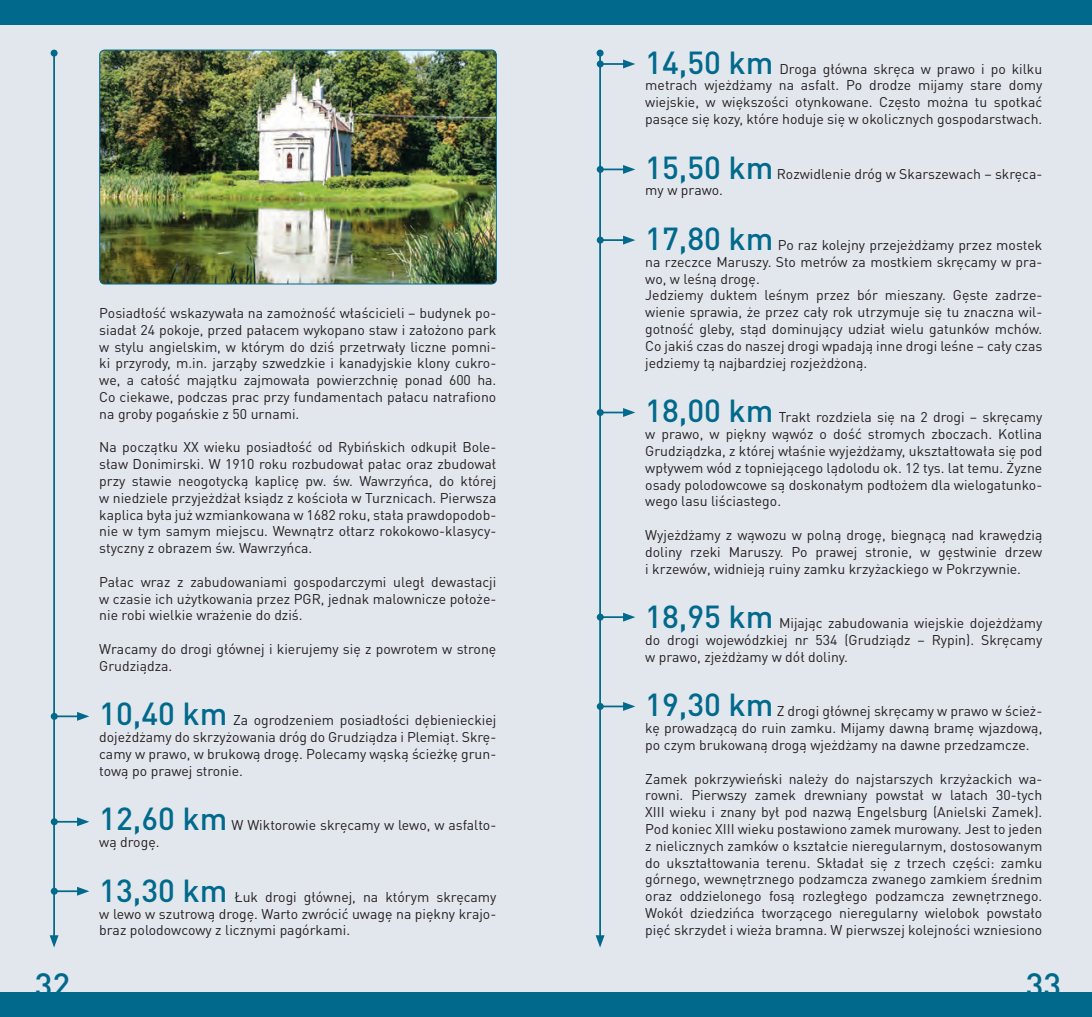
<style>
.page{position:relative;width:1092px;height:1017px;background:#fff}
.page>*{position:absolute;margin:0;border:0;box-sizing:border-box;transform-origin:0 0}
.t1{font:500 33.25px "DIN Pro";color:#01698c}
.t2{font:500 31.5px "DIN Pro";color:#01698c}
.t3{font:14px/16.8px "DIN Pro";color:#231f20;text-align:justify}
</style>
<div class="page">
<div style="left:0;top:0;width:546px;height:1017px;background:#e2e7ed"></div>
<div style="left:0;top:0;width:546px;height:25px;background:#01698c"></div>
<div style="left:0;top:992px;width:546px;height:25px;background:#01698c"></div>
<div style="left:546px;top:0;width:545px;height:1017px;background:#e2e7ed"></div>
<div style="left:546px;top:992px;width:545px;height:25px;background:#01698c"></div>
<div style="left:546px;top:0;width:545px;height:25px;background:#01698c"></div>
<img style="left:101px;top:50px;width:395px;height:234px">
<div style="left:99px;top:50px;width:398px;height:234px;border:1px solid #01698c;border-radius:5px"></div>
<hr style="left:53px;top:53px;width:2px;height:885px;background:#01698c">
<div style="left:51px;top:50px;width:7px;height:7px;background:#01698c;border-radius:50%"></div>
<svg style="left:50px;top:935px;width:9px;height:12px"></svg>
<hr style="left:599px;top:53px;width:2px;height:885px;background:#01698c">
<div style="left:596px;top:50px;width:7px;height:7px;background:#01698c;border-radius:50%"></div>
<svg style="left:595px;top:935px;width:9px;height:12px"></svg>
<hr style="left:54px;top:890px;width:26px;height:2px;background:#01698c">
<div style="left:51px;top:888px;width:7px;height:7px;background:#01698c;border-radius:50%"></div>
<svg style="left:77px;top:887px;width:12px;height:9px"></svg>
<hr style="left:54px;top:715px;width:26px;height:2px;background:#01698c">
<div style="left:51px;top:713px;width:7px;height:7px;background:#01698c;border-radius:50%"></div>
<svg style="left:77px;top:712px;width:12px;height:9px"></svg>
<div style="left:596px;top:703px;width:7px;height:7px;background:#01698c;border-radius:50%"></div>
<svg style="left:601px;top:702px;width:34px;height:9px"></svg>
<hr style="left:600px;top:63px;width:25px;height:2px;background:#01698c">
<svg style="left:596px;top:60px;width:7px;height:7px"></svg>
<svg style="left:623px;top:60px;width:12px;height:8px"></svg>
<hr style="left:54px;top:821px;width:26px;height:2px;background:#01698c">
<div style="left:51px;top:818px;width:7px;height:7px;background:#01698c;border-radius:50%"></div>
<svg style="left:77px;top:817px;width:12px;height:9px"></svg>
<hr style="left:600px;top:616px;width:25px;height:2px;background:#01698c">
<div style="left:596px;top:614px;width:7px;height:7px;background:#01698c;border-radius:50%"></div>
<svg style="left:623px;top:613px;width:12px;height:9px"></svg>
<div style="left:596px;top:409px;width:7px;height:7px;background:#01698c;border-radius:50%"></div>
<svg style="left:601px;top:408px;width:34px;height:9px"></svg>
<div style="left:596px;top:166px;width:7px;height:7px;background:#01698c;border-radius:50%"></div>
<svg style="left:601px;top:165px;width:34px;height:9px"></svg>
<hr style="left:600px;top:239px;width:25px;height:2px;background:#01698c">
<div style="left:596px;top:237px;width:7px;height:7px;background:#01698c;border-radius:50%"></div>
<svg style="left:623px;top:236px;width:12px;height:9px"></svg>
<p class="t3" style="left:99px;top:304px;width:398px">Posiadłość wskazywała na zamożność właścicieli – budynek po&shy;siadał 24 pokoje, przed pałacem wykopano staw i założono park w stylu angielskim, w którym do dziś przetrwały liczne pomni&shy;ki przyrody, m.in. jarząby szwedzkie i kanadyjskie klony cukro&shy;we, a całość majątku zajmowała powierzchnię ponad 600 ha.<br>Co ciekawe, podczas prac przy fundamentach pałacu natrafiono na groby pogańskie z 50 urnami.</p>
<p class="t3" style="left:99px;top:438px;width:398px">Na początku XX wieku posiadłość od Rybińskich odkupił Bole&shy;sław Donimirski. W 1910 roku rozbudował pałac oraz zbudował przy stawie neogotycką kaplicę pw. św. Wawrzyńca, do której w niedziele przyjeżdżał ksiądz z kościoła w Turznicach. Pierwsza kaplica była już wzmiankowana w 1682 roku, stała prawdopodob&shy;nie w tym samym miejscu. Wewnątrz ołtarz rokokowo-klasycy&shy;styczny z obrazem św. Wawrzyńca.</p>
<p class="t3" style="left:99px;top:573px;width:398px">Pałac wraz z zabudowaniami gospodarczymi uległ dewastacji w czasie ich użytkowania przez PGR, jednak malownicze położe&shy;nie robi wielkie wrażenie do dziś.</p>
<p class="t3" style="left:99px;top:640px;width:398px">Wracamy do drogi głównej i kierujemy się z powrotem w stronę<br>Grudziądza.</p>
<h2 class="t2" style="left:99px;top:693px;width:130px">10,40 km</h2>
<p class="t3" style="left:99px;top:711px;width:398px;text-indent:134px">Za ogrodzeniem posiadłości dębienieckiej dojeżdżamy do skrzyżowania dróg do Grudziądza i Plemiąt. Skrę&shy;camy w prawo, w brukową drogę. Polecamy wąską ścieżkę grun&shy;tową po prawej stronie.</p>
<h2 class="t2" style="left:99px;top:798px;width:130px">12,60 km</h2>
<p class="t3" style="left:231px;top:816px;width:266px">W Wiktorowie skręcamy w lewo, w asfalto-</p>
<p class="t3" style="left:99px;top:833px;width:62px">wą drogę.</p>
<h2 class="t2" style="left:99px;top:869px;width:130px">13,30 km</h2>
<p class="t3" style="left:99px;top:888px;width:398px;text-indent:135px">Łuk drogi głównej, na którym skręcamy w lewo w szutrową drogę. Warto zwrócić uwagę na piękny krajo&shy;braz polodowcowy z licznymi pagórkami.</p>
<h2 class="t2" style="left:645px;top:41px;width:130px">14,50 km</h2>
<p class="t3" style="left:645px;top:60px;width:398px;text-indent:134px">Droga główna skręca w prawo i po kilku metrach wjeżdżamy na asfalt. Po drodze mijamy stare domy wiejskie, w większości otynkowane. Często można tu spotkać pasące się kozy, które hoduje się w okolicznych gospodarstwach.</p>
<h2 class="t2" style="left:645px;top:146px;width:130px">15,50 km</h2>
<p class="t3" style="left:776px;top:165px;width:267px">Rozwidlenie dróg w Skarszewach – skręca-</p>
<p class="t3" style="left:645px;top:181px;width:79px">my w prawo.</p>
<h2 class="t2" style="left:645px;top:217px;width:130px">17,80 km</h2>
<p class="t3" style="left:645px;top:236px;width:398px;text-align:left;text-indent:132px">Po raz kolejny przejeżdżamy przez mostek na rzeczce Maruszy. Sto metrów za mostkiem skręcamy w pra&shy;wo, w leśną drogę.<br>Jedziemy duktem leśnym przez bór mieszany. Gęste zadrze&shy;wienie sprawia, że przez cały rok utrzymuje się tu znaczna wil&shy;gotność gleby, stąd dominujący udział wielu gatunków mchów.<br>Co jakiś czas do naszej drogi wpadają inne drogi leśne – cały czas jedziemy tą najbardziej rozjeżdżoną.</p>
<h2 class="t2" style="left:645px;top:389px;width:130px">18,00 km</h2>
<p class="t3" style="left:645px;top:408px;width:398px;text-indent:133px">Trakt rozdziela się na 2 drogi – skręcamy w prawo, w piękny wąwóz o dość stromych zboczach. Kotlina Grudziądzka, z której właśnie wyjeżdżamy, ukształtowała się pod wpływem wód z topniejącego lądolodu ok. 12 tys. lat temu. Żyzne osady polodowcowe są doskonałym podłożem dla wielogatunko&shy;wego lasu liściastego.</p>
<p class="t3" style="left:645px;top:526px;width:398px">Wyjeżdżamy z wąwozu w polną drogę, biegnącą nad krawędzią doliny rzeki Maruszy. Po prawej stronie, w gęstwinie drzew i krzewów, widnieją ruiny zamku krzyżackiego w Pokrzywnie.</p>
<h2 class="t2" style="left:645px;top:595px;width:130px">18,95 km</h2>
<p class="t3" style="left:645px;top:614px;width:398px;text-indent:134px">Mijając zabudowania wiejskie dojeżdżamy do drogi wojewódzkiej nr 534 (Grudziądz – Rypin). Skręcamy w prawo, zjeżdżamy w dół doliny.</p>
<h2 class="t2" style="left:645px;top:683px;width:130px">19,30 km</h2>
<p class="t3" style="left:645px;top:702px;width:398px;text-indent:131px">Z drogi głównej skręcamy w prawo w ścież&shy;kę prowadzącą do ruin zamku. Mijamy dawną bramę wjazdową, po czym brukowaną drogą wjeżdżamy na dawne przedzamcze.</p>
<p class="t3" style="left:645px;top:769px;width:398px">Zamek pokrzywieński należy do najstarszych krzyżackich wa&shy;rowni. Pierwszy zamek drewniany powstał w latach 30-tych XIII wieku i znany był pod nazwą Engelsburg (Anielski Zamek).<br>Pod koniec XIII wieku postawiono zamek murowany. Jest to jeden z nielicznych zamków o kształcie nieregularnym, dostosowanym do ukształtowania terenu. Składał się z trzech części: zamku górnego, wewnętrznego podzamcza zwanego zamkiem średnim oraz oddzielonego fosą rozległego podzamcza zewnętrznego.<br>Wokół dziedzińca tworzącego nieregularny wielobok powstało pięć skrzydeł i wieża bramna. W pierwszej kolejności wzniesiono</p>
<h1 class="t1" style="left:35px;top:962px;width:37px">32</h1>
<h1 class="t1" style="left:1025px;top:962px;width:37px">33</h1>
</div>
